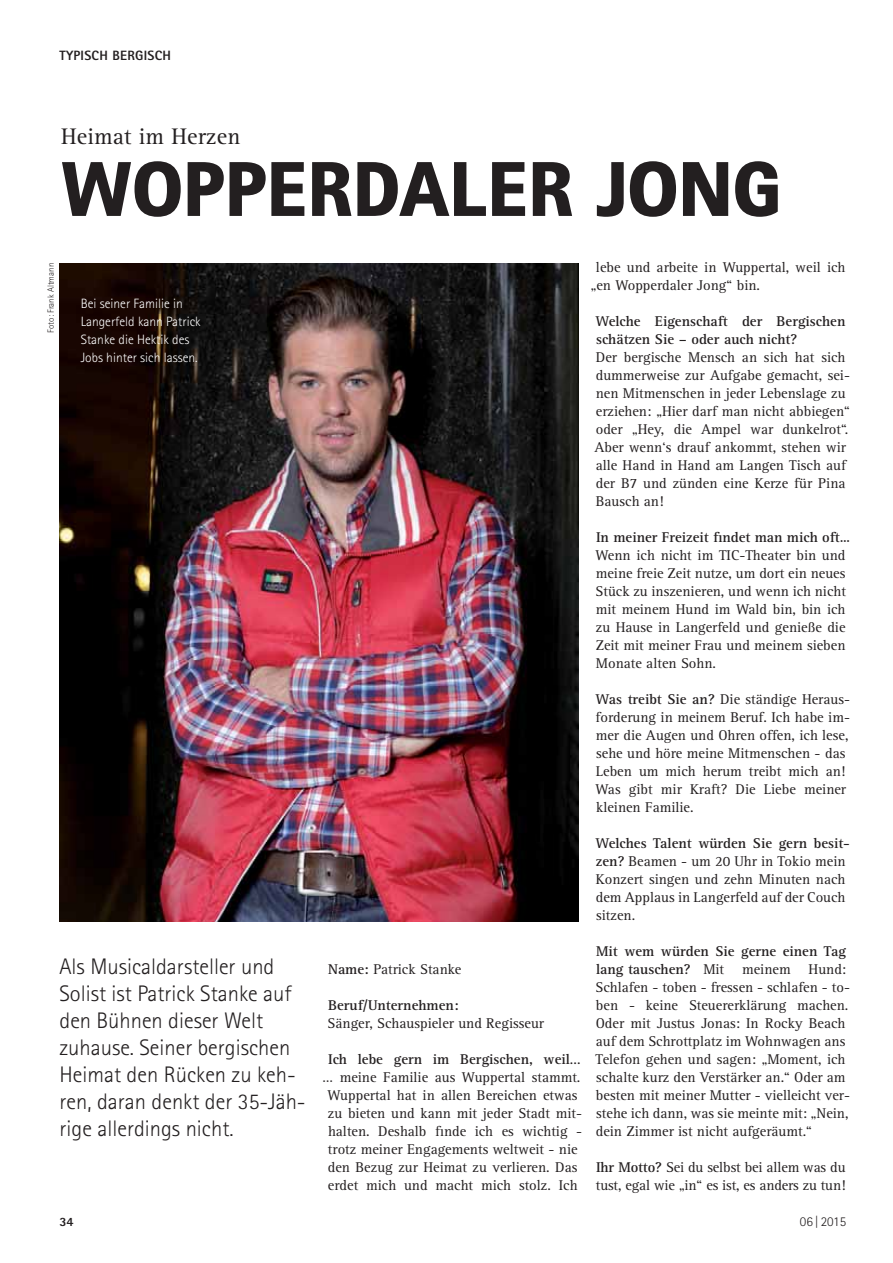
<style>
.page{position:relative;width:893px;height:1263px;background:#fff}
.page>*{position:absolute;margin:0;border:0;box-sizing:border-box;transform-origin:0 0}
.t1{font:900 78px "Rotis II Sans Std";color:#231f20}
.t2{font:23.25px "Rotis Serif";letter-spacing:.01em;color:#231f20}
.t3{font:300 22.5px/27px "Rotis Sans Serif";color:#231f20}
.t4{font:14.7px/18px "Rotis Serif";color:#231f20}
.t5{font:700 14.7px/18px "Rotis Serif";color:#231f20}
.t6{font:300 13.5px/18px "Rotis Sans Serif";color:#fff}
.t7{font:800 13.5px "Rotis Sans Serif";letter-spacing:.02em;color:#231f20}
.t8{font:300 13.5px "Rotis Sans Serif";color:#231f20}
.t9{font:800 12.75px "Rotis Sans Serif";color:#231f20}
.t10{font:300 9px "Rotis Sans Serif";color:#231f20}
.s1{font-weight:700}
</style>
<div class="page">
<img style="left:60px;top:263px;width:518px;height:658px">
<p class="t7" style="left:60px;top:50px;width:113px">TYPISCH BERGISCH</p>
<h2 class="t2" style="left:61px;top:128px;width:181px">Heimat im Herzen</h2>
<h1 class="t1" style="left:61px;top:160px;width:722px">WOPPERDALER JONG</h1>
<p class="t10" style="left:48px;top:333px;width:71px;rotate:-90deg">Foto: Frank Altmann</p>
<p class="t6" style="left:81px;top:295px;width:121px">Bei seiner Familie in<br>Langerfeld kann Patrick<br>Stanke die Hektik des<br>Jobs hinter sich lassen.</p>
<h3 class="t3" style="left:60px;top:955px;width:248px">Als Musicaldarsteller und<br>Solist ist Patrick Stanke auf den Bühnen dieser Welt zuhause. Seiner bergischen<br>Heimat den Rücken zu keh&shy;ren, daran denkt der 35-Jäh&shy;rige allerdings nicht.</h3>
<p class="t4" style="left:328px;top:961px;width:135px"><span class="s1">Name:</span> Patrick Stanke</p>
<p class="t5" style="left:328px;top:997px;width:132px">Beruf/Unternehmen:</p>
<p class="t4" style="left:328px;top:1015px;width:218px">Sänger, Schauspieler und Regisseur</p>
<p class="t4" style="left:323px;top:1051px;width:261px;text-align:center"><span class="s1">Ich lebe gern im Bergischen, weil</span>... … meine Familie aus Wuppertal stammt.<br>Wuppertal hat in allen Bereichen etwas zu bieten und kann mit jeder Stadt mit&shy;halten. Deshalb finde ich es wichtig - trotz meiner Engagements weltweit - nie den Bezug zur Heimat zu verlieren. Das erdet mich und macht mich stolz. Ich</p>
<p class="t4" style="left:590px;top:259px;width:257px;text-indent:6px">lebe und arbeite in Wuppertal, weil ich „en Wopperdaler Jong“ bin.</p>
<p class="t5" style="left:595px;top:313px;width:251px">Welche Eigenschaft der Bergischen schätzen Sie – oder auch nicht?</p>
<p class="t4" style="left:594px;top:349px;width:257px">Der bergische Mensch an sich hat sich dummerweise zur Aufgabe gemacht, sei&shy;nen Mitmenschen in jeder Lebenslage zu erziehen: „Hier darf man nicht abbiegen“ oder „Hey, die Ampel war dunkelrot“.<br>Aber wenn‘s drauf ankommt, stehen wir alle Hand in Hand am Langen Tisch auf der B7 und zünden eine Kerze für Pina Bausch an!</p>
<p class="t5" style="left:596px;top:529px;width:256px">In meiner Freizeit findet man mich oft…</p>
<p class="t4" style="left:595px;top:547px;width:252px;text-align:justify">Wenn ich nicht im TIC-Theater bin und meine freie Zeit nutze, um dort ein neues Stück zu inszenieren, und wenn ich nicht mit meinem Hund im Wald bin, bin ich zu Hause in Langerfeld und genieße die Zeit mit meiner Frau und meinem sieben Monate alten Sohn.</p>
<p class="t4" style="left:595px;top:691px;width:256px"><span class="s1">Was treibt Sie an?</span> Die ständige Heraus&shy;forderung in meinem Beruf. Ich habe im&shy;mer die Augen und Ohren offen, ich lese, sehe und höre meine Mitmenschen - das Leben um mich herum treibt mich an!<br>Was gibt mir Kraft? Die Liebe meiner kleinen Familie.</p>
<p class="t4" style="left:595px;top:835px;width:256px"><span class="s1">Welches Talent würden Sie gern besit&shy;zen?</span> Beamen - um 20 Uhr in Tokio mein<br>Konzert singen und zehn Minuten nach dem Applaus in Langerfeld auf der Couch sitzen.</p>
<p class="t4" style="left:596px;top:943px;width:256px"><span class="s1">Mit wem würden Sie gerne einen Tag lang tauschen?</span> Mit meinem Hund:<br>Schlafen - toben - fressen - schlafen - to&shy;ben - keine Steuererklärung machen.<br>Oder mit Justus Jonas: In Rocky Beach auf dem Schrottplatz im Wohnwagen ans Telefon gehen und sagen: „Moment, ich schalte kurz den Verstärker an.“ Oder am besten mit meiner Mutter - vielleicht ver&shy;stehe ich dann, was sie meinte mit: „Nein, dein Zimmer ist nicht aufgeräumt.“</p>
<p class="t4" style="left:596px;top:1159px;width:251px"><span class="s1">Ihr Motto?</span> Sei du selbst bei allem was du tust, egal wie „in“ es ist, es anders zu tun!</p>
<p class="t9" style="left:60px;top:1217px;width:16px">34</p>
<p class="t8" style="left:800px;top:1216px;width:48px">06 | 2015</p>
</div>
